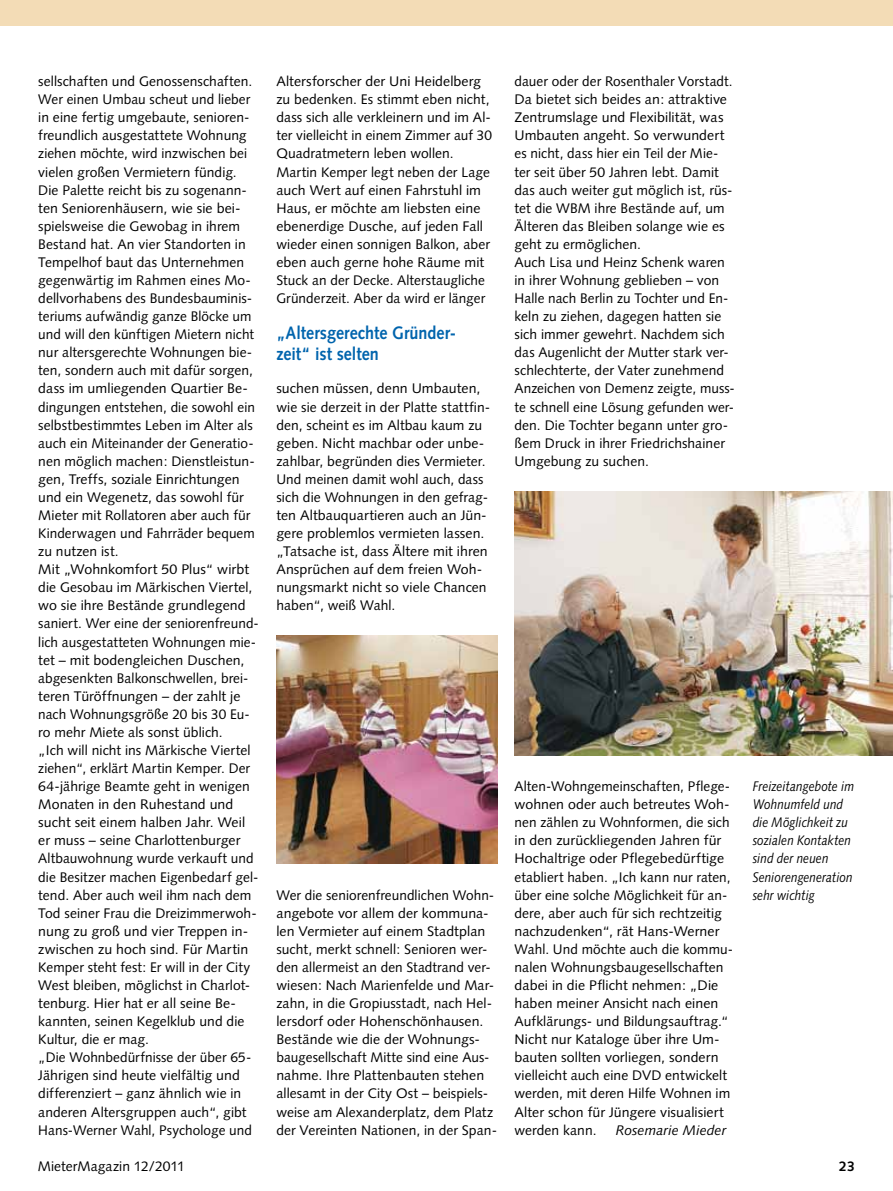
<style>
.page{position:relative;width:893px;height:1191px;background:#fff}
.page>*{position:absolute;margin:0;border:0;box-sizing:border-box;transform-origin:0 0}
.t1{font:700 18px/21px "Syntax";color:#0064ad;scale:.9 1}
.t2{font:13.8px/18px "Syntax";letter-spacing:.005em;color:#000}
.t3{font:italic 13.8px/18px "Syntax";letter-spacing:.005em;color:#000;scale:.85 1}
.t4{font:italic 13.8px "Syntax";letter-spacing:.005em;color:#000}
.t5{font:700 13.8px "Syntax";color:#000}
</style>
<div class="page">
<div style="left:0;top:0;width:893px;height:26px;background:#f3dcb6"></div>
<img style="left:276px;top:636px;width:221px;height:227px">
<img style="left:514px;top:491px;width:379px;height:264px">
<p class="t2" style="left:38px;top:72px;width:222px">sellschaften und Genossenschaften.<br>Wer einen Umbau scheut und lieber in eine fertig umgebaute, senioren&shy;freundlich ausgestattete Wohnung ziehen möchte, wird inzwischen bei vielen großen Vermietern fündig.<br>Die Palette reicht bis zu sogenann&shy;ten Seniorenhäusern, wie sie bei&shy;spielsweise die Gewobag in ihrem Bestand hat. An vier Standorten in Tempelhof baut das Unternehmen gegenwärtig im Rahmen eines Mo&shy;dellvorhabens des Bundesbauminis&shy;teriums aufwändig ganze Blöcke um und will den künftigen Mietern nicht nur altersgerechte Wohnungen bie&shy;ten, sondern auch mit dafür sorgen, dass im umliegenden Quartier Be&shy;dingungen entstehen, die sowohl ein selbstbestimmtes Leben im Alter als auch ein Miteinander der Generatio&shy;nen möglich machen: Dienstleistun&shy;gen, Treffs, soziale Einrichtungen und ein Wegenetz, das sowohl für Mieter mit Rollatoren aber auch für Kinderwagen und Fahrräder bequem zu nutzen ist.<br>Mit „Wohnkomfort 50 Plus“ wirbt die Gesobau im Märkischen Viertel, wo sie ihre Bestände grundlegend saniert. Wer eine der seniorenfreund&shy;lich ausgestatteten Wohnungen mie - tet – mit bodengleichen Duschen, abgesenkten Balkonschwellen, brei&shy;teren Türöffnungen – der zahlt je nach Wohnungsgröße 20 bis 30 Eu&shy;ro mehr Miete als sonst üblich.<br>„Ich will nicht ins Märkische Viertel ziehen“, erklärt Martin Kemper. Der 64-jährige Beamte geht in wenigen Monaten in den Ruhestand und sucht seit einem halben Jahr. Weil er muss – seine Charlottenburger Altbauwohnung wurde verkauft und die Besitzer machen Eigenbedarf gel&shy;tend. Aber auch weil ihm nach dem Tod seiner Frau die Dreizimmerwoh&shy;nung zu groß und vier Treppen in&shy;zwischen zu hoch sind. Für Martin Kemper steht fest: Er will in der City West bleiben, möglichst in Charlot&shy;tenburg. Hier hat er all seine Be&shy;kannten, seinen Kegelklub und die Kultur, die er mag.<br>„Die Wohnbedürfnisse der über 65- Jährigen sind heute vielfältig und differenziert – ganz ähnlich wie in anderen Altersgruppen auch“, gibt Hans-Werner Wahl, Psychologe und</p>
<p class="t2" style="left:276px;top:72px;width:217px">Altersforscher der Uni Heidelberg zu bedenken. Es stimmt eben nicht, dass sich alle verkleinern und im Al&shy;ter vielleicht in einem Zimmer auf 30<br>Quadratmetern leben wollen.<br>Martin Kemper legt neben der Lage auch Wert auf einen Fahrstuhl im Haus, er möchte am liebsten eine ebenerdige Dusche, auf jeden Fall wieder einen sonnigen Balkon, aber eben auch gerne hohe Räume mit Stuck an der Decke. Alterstaugliche Gründerzeit. Aber da wird er länger</p>
<h1 class="t1" style="left:276px;top:322px;width:201px">„Altersgerechte Gründer&shy;zeit“ ist selten</h1>
<p class="t2" style="left:276px;top:380px;width:215px">suchen müssen, denn Umbauten, wie sie derzeit in der Platte stattfin&shy;den, scheint es im Altbau kaum zu geben. Nicht machbar oder unbe&shy;zahlbar, begründen dies Vermieter.<br>Und meinen damit wohl auch, dass sich die Wohnungen in den gefrag&shy;ten Altbauquartieren auch an Jün&shy;gere problemlos vermieten lassen. „Tatsache ist, dass Ältere mit ihren<br>Ansprüchen auf dem freien Woh&shy;nungsmarkt nicht so viele Chancen haben“, weiß Wahl.</p>
<p class="t2" style="left:276px;top:886px;width:222px">Wer die seniorenfreundlichen Wohn&shy;angebote vor allem der kommuna&shy;len Vermieter auf einem Stadtplan sucht, merkt schnell: Senioren wer&shy;den allermeist an den Stadtrand ver - wiesen: Nach Marienfelde und Mar&shy;zahn, in die Gropiusstadt, nach Hel&shy;lersdorf oder Hohenschönhausen.<br>Bestände wie die der Wohnungs&shy;baugesellschaft Mitte sind eine Aus&shy;nahme. Ihre Plattenbauten stehen allesamt in der City Ost – beispiels&shy;weise am Alexanderplatz, dem Platz der Vereinten Nationen, in der Span-</p>
<p class="t2" style="left:514px;top:72px;width:222px">dauer oder der Rosenthaler Vorstadt.<br>Da bietet sich beides an: attraktive Zentrumslage und Flexibilität, was Umbauten angeht. So verwundert es nicht, dass hier ein Teil der Mie&shy;ter seit über 50 Jahren lebt. Damit das auch weiter gut möglich ist, rüs&shy;tet die WBM ihre Bestände auf, um Älteren das Bleiben solange wie es geht zu ermöglichen.<br>Auch Lisa und Heinz Schenk waren in ihrer Wohnung geblieben – von Halle nach Berlin zu Tochter und En&shy;keln zu ziehen, dagegen hatten sie sich immer gewehrt. Nachdem sich das Augenlicht der Mutter stark ver&shy;schlechterte, der Vater zunehmend Anzeichen von Demenz zeigte, muss&shy;te schnell eine Lösung gefunden wer - den. Die Tochter begann unter gro&shy;ßem Druck in ihrer Friedrichshainer Umgebung zu suchen.</p>
<p class="t2" style="left:514px;top:777px;width:220px">Alten-Wohngemeinschaften, Pflege&shy;wohnen oder auch betreutes Woh&shy;nen zählen zu Wohnformen, die sich in den zurückliegenden Jahren für Hochaltrige oder Pflegebedürftige etabliert haben. „Ich kann nur raten, über eine solche Möglichkeit für an&shy;dere, aber auch für sich rechtzeitig nachzudenken“, rät Hans-Werner Wahl. Und möchte auch die kommu&shy;nalen Wohnungsbaugesellschaften dabei in die Pflicht nehmen: „Die haben meiner Ansicht nach einen Aufklärungs- und Bildungsauftrag.“ Nicht nur Kataloge über ihre Um&shy;bauten sollten vorliegen, sondern vielleicht auch eine DVD entwickelt werden, mit deren Hilfe Wohnen im Alter schon für Jüngere visualisiert werden kann.</p>
<p class="t4" style="left:616px;top:1121px;width:112px">Rosemarie Mieder</p>
<p class="t3" style="left:753px;top:777px;width:121px">Freizeitangebote im<br>Wohnumfeld und die Möglichkeit zu sozialen Kontakten sind der neuen<br>Seniorengeneration sehr wichtig</p>
<p class="t2" style="left:38px;top:1157px;width:149px">MieterMagazin 12/2011</p>
<p class="t5" style="left:839px;top:1158px;width:17px">23</p>
</div>
